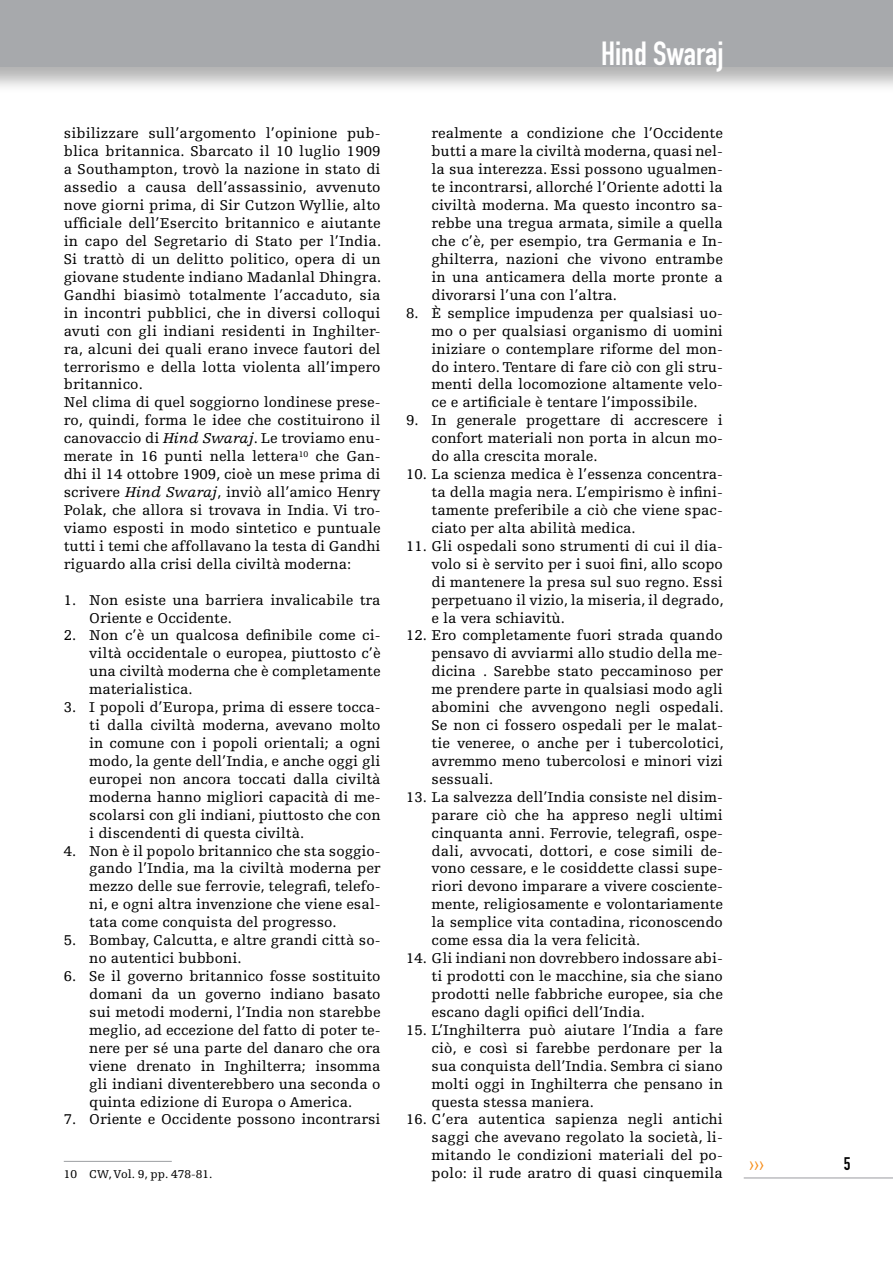
<style>
.page{position:relative;width:893px;height:1263px;background:#fff}
.page>*{position:absolute;margin:0;border:0;box-sizing:border-box;transform-origin:0 0}
.t1{font:33px "DIN Engschrift Std";color:#fff}
.t2{font:18px "Egyptienne FLT Std";color:#f78f1e}
.t3{font:18px "DIN Engschrift Std";color:#000}
.t4{font:15px/17.9px "Egyptienne FLT Std";color:#000;text-align:justify}
.t5{font:12px "Egyptienne FLT Std";color:#000}
.s1{font-style:italic}
</style>
<div class="page">
<hr style="left:744px;top:1177px;width:149px;height:2px;background:#bcbdc0">
<div style="left:0;top:0;width:893px;height:93px;background:#000;opacity:.3"></div>
<div style="left:0;top:0;width:893px;height:66px;background:#a7a9ac"></div>
<hr style="left:64px;top:1161px;width:108px;height:1px;background:#a7a9ac">
<p class="t4" style="left:64px;top:125px;width:319px;text-align:left">sibilizzare sull’argomento l’opinione pub&shy;blica britannica. Sbarcato il 10 luglio 1909 a Southampton, trovò la nazione in stato di assedio a causa dell’assassinio, avvenuto nove giorni prima, di Sir Cutzon Wyllie, alto ufficiale dell’Esercito britannico e aiutante in capo del Segretario di Stato per l’India.<br>Si trattò di un delitto politico, opera di un giovane studente indiano Madanlal Dhingra.<br>Gandhi biasimò totalmente l’accaduto, sia in incontri pubblici, che in diversi colloqui avuti con gli indiani residenti in Inghilter&shy;ra, alcuni dei quali erano invece fautori del terrorismo e della lotta violenta all’impero britannico.<br>Nel clima di quel soggiorno londinese prese&shy;ro, quindi, forma le idee che costituirono il canovaccio di <span class="s1">Hind Swaraj</span>. Le troviamo enu&shy;merate in 16 punti nella lettera<sup>10</sup> che Gan&shy;dhi il 14 ottobre 1909, cioè un mese prima di scrivere <span class="s1">Hind Swaraj</span>, inviò all’amico Henry Polak, che allora si trovava in India. Vi tro&shy;viamo esposti in modo sintetico e puntuale tutti i temi che affollavano la testa di Gandhi riguardo alla crisi della civiltà moderna:</p>
<p class="t4" style="left:89px;top:591px;width:293px;text-indent:-26px">1. Non esiste una barriera invalicabile tra<br>Oriente e Occidente.</p>
<p class="t4" style="left:89px;top:627px;width:293px;text-indent:-26px">2. Non c’è un qualcosa definibile come ci&shy;viltà occidentale o europea, piuttosto c’è una civiltà moderna che è completamente materialistica.</p>
<p class="t4" style="left:89px;top:698px;width:293px;text-indent:-26px">3. I popoli d’Europa, prima di essere tocca&shy;ti dalla civiltà moderna, avevano molto in comune con i popoli orientali; a ogni modo, la gente dell’India, e anche oggi gli europei non ancora toccati dalla civiltà moderna hanno migliori capacità di me&shy;scolarsi con gli indiani, piuttosto che con i discendenti di questa civiltà.</p>
<p class="t4" style="left:89px;top:842px;width:293px;text-indent:-26px">4. Non è il popolo britannico che sta soggio&shy;gando l’India, ma la civiltà moderna per mezzo delle sue ferrovie, telegrafi, telefo&shy;ni, e ogni altra invenzione che viene esal&shy;tata come conquista del progresso.</p>
<p class="t4" style="left:89px;top:931px;width:293px;text-indent:-26px">5. Bombay, Calcutta, e altre grandi città so&shy;no autentici bubboni.</p>
<p class="t4" style="left:89px;top:967px;width:293px;text-indent:-26px">6. Se il governo britannico fosse sostituito domani da un governo indiano basato sui metodi moderni, l’India non starebbe meglio, ad eccezione del fatto di poter te&shy;nere per sé una parte del danaro che ora viene drenato in Inghilterra; insomma gli indiani diventerebbero una seconda o quinta edizione di Europa o America.</p>
<p class="t4" style="left:64px;top:1111px;width:318px">7. Oriente e Occidente possono incontrarsi</p>
<p class="t5" style="left:64px;top:1167px;width:150px">10 CW, Vol. 9, pp. 478-81.</p>
<h1 class="t1" style="left:601px;top:34px;width:124px">Hind Swaraj</h1>
<p class="t4" style="left:432px;top:125px;width:293px">realmente a condizione che l’Occidente butti a mare la civiltà moderna, quasi nel&shy;la sua interezza. Essi possono ugualmen&shy;te incontrarsi, allorché l’Oriente adotti la civiltà moderna. Ma questo incontro sa&shy;rebbe una tregua armata, simile a quella che c’è, per esempio, tra Germania e In&shy;ghilterra, nazioni che vivono entrambe in una anticamera della morte pronte a divorarsi l’una con l’altra.</p>
<p class="t4" style="left:432px;top:304px;width:293px;text-indent:-26px">8. È semplice impudenza per qualsiasi uo&shy;mo o per qualsiasi organismo di uomini iniziare o contemplare riforme del mon&shy;do intero. Tentare di fare ciò con gli stru&shy;menti della locomozione altamente velo&shy;ce e artificiale è tentare l’impossibile.</p>
<p class="t4" style="left:432px;top:412px;width:293px;text-indent:-26px">9. In generale progettare di accrescere i confort materiali non porta in alcun mo&shy;do alla crescita morale.</p>
<p class="t4" style="left:432px;top:465px;width:293px;text-indent:-26px">10. La scienza medica è l’essenza concentra&shy;ta della magia nera. L’empirismo è infini&shy;tamente preferibile a ciò che viene spac&shy;ciato per alta abilità medica.</p>
<p class="t4" style="left:432px;top:537px;width:293px;text-indent:-26px">11. Gli ospedali sono strumenti di cui il dia&shy;volo si è servito per i suoi fini, allo scopo di mantenere la presa sul suo regno. Essi perpetuano il vizio, la miseria, il degrado, e la vera schiavitù.</p>
<p class="t4" style="left:432px;top:627px;width:293px;text-indent:-26px">12. Ero completamente fuori strada quando pensavo di avviarmi allo studio della me&shy;dicina . Sarebbe stato peccaminoso per me prendere parte in qualsiasi modo agli abomini che avvengono negli ospedali.<br>Se non ci fossero ospedali per le malat&shy;tie veneree, o anche per i tubercolotici, avremmo meno tubercolosi e minori vizi sessuali.</p>
<p class="t4" style="left:432px;top:788px;width:293px;text-indent:-26px">13. La salvezza dell’India consiste nel disim&shy;parare ciò che ha appreso negli ultimi cinquanta anni. Ferrovie, telegrafi, ospe&shy;dali, avvocati, dottori, e cose simili de&shy;vono cessare, e le cosiddette classi supe&shy;riori devono imparare a vivere cosciente&shy;mente, religiosamente e volontariamente la semplice vita contadina, riconoscendo come essa dia la vera felicità.</p>
<p class="t4" style="left:432px;top:949px;width:293px;text-indent:-26px">14. Gli indiani non dovrebbero indossare abi&shy;ti prodotti con le macchine, sia che siano prodotti nelle fabbriche europee, sia che escano dagli opifici dell’India.</p>
<p class="t4" style="left:432px;top:1021px;width:293px;text-indent:-26px">15. L’Inghilterra può aiutare l’India a fare ciò, e così si farebbe perdonare per la sua conquista dell’India. Sembra ci siano molti oggi in Inghilterra che pensano in questa stessa maniera.</p>
<p class="t4" style="left:432px;top:1111px;width:293px;text-indent:-26px">16. C’era autentica sapienza negli antichi saggi che avevano regolato la società, li&shy;mitando le condizioni materiali del po&shy;polo: il rude aratro di quasi cinquemila</p>
<p class="t2" style="left:749px;top:1154px;width:17px">›››</p>
<p class="t3" style="left:844px;top:1153px;width:8px">5</p>
</div>
